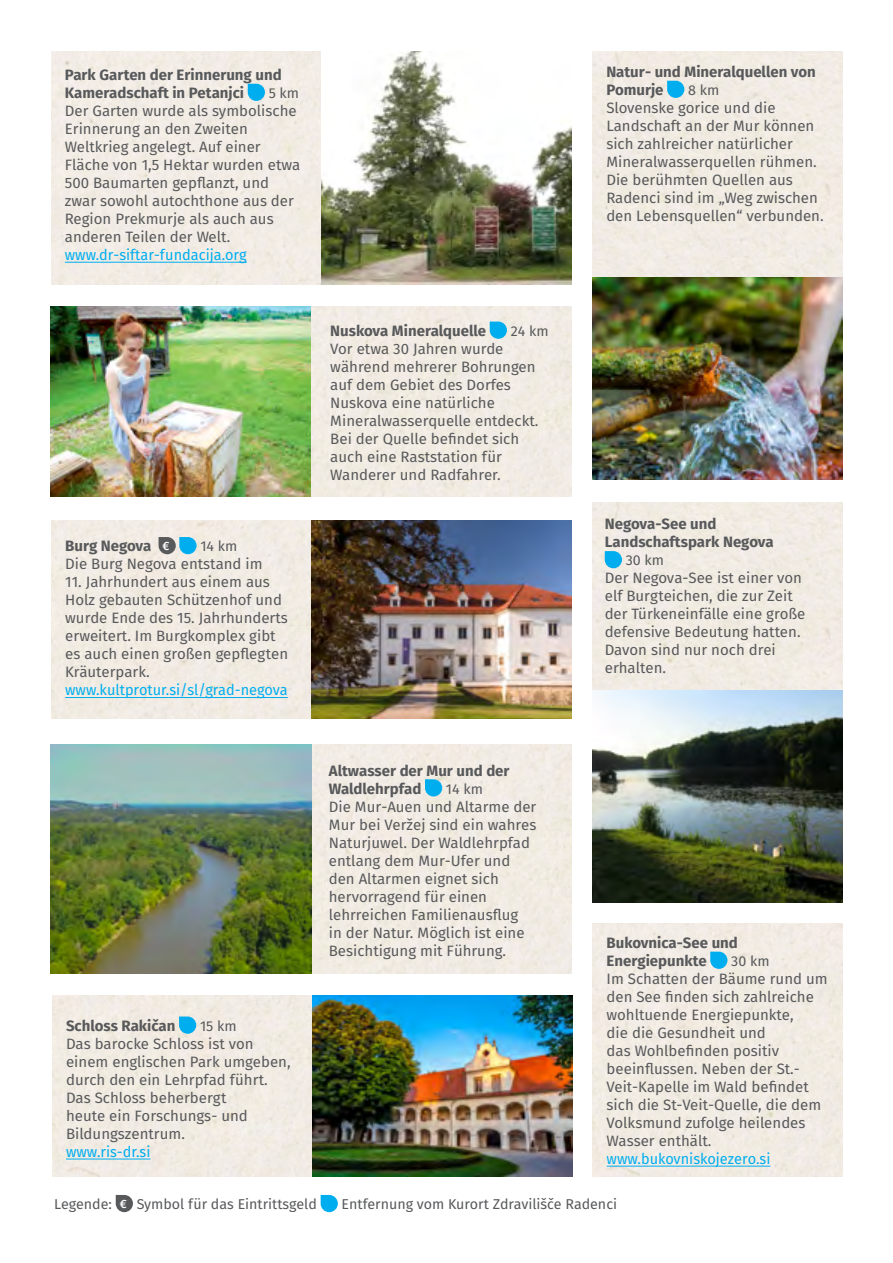
<style>
.page{position:relative;width:893px;height:1263px;background:#fff}
.page>*{position:absolute;margin:0;border:0;box-sizing:border-box;transform-origin:0 0}
.t1{font:15px/18px "Fira Sans";color:#58595b}
.t2{font:700 15px/18px "Fira Sans";color:#58595b}
.t3{font:15px "Fira Sans";color:#00aeef}
.t4{font:14.25px "Fira Sans";color:#58595b}
.s1{font-weight:500;font-size:12px;color:#fff}
</style>
<div class="page">
<svg style="left:116px;top:1195px;width:17px;height:17px"></svg>
<svg style="left:321px;top:1195px;width:17px;height:17px"></svg>
<div style="left:51px;top:51px;width:271px;height:234px;background:#f2ece5"></div>
<img style="left:322px;top:51px;width:249px;height:234px">
<hr style="left:65px;top:262px;width:182px;height:1px;background:#00aeef">
<svg style="left:248px;top:84px;width:17px;height:17px"></svg>
<img style="left:593px;top:277px;width:249px;height:203px">
<svg style="left:667px;top:81px;width:17px;height:17px"></svg>
<img style="left:51px;top:307px;width:260px;height:189px">
<svg style="left:490px;top:322px;width:17px;height:17px"></svg>
<img style="left:311px;top:520px;width:260px;height:198px">
<div style="left:311px;top:744px;width:261px;height:230px;background:#f1ebe3"></div>
<img style="left:51px;top:744px;width:260px;height:230px">
<hr style="left:65px;top:697px;width:223px;height:1px;background:#00aeef">
<svg style="left:159px;top:537px;width:38px;height:17px"></svg>
<svg style="left:425px;top:779px;width:17px;height:17px"></svg>
<img style="left:593px;top:691px;width:249px;height:211px">
<svg style="left:605px;top:551px;width:17px;height:17px"></svg>
<img style="left:312px;top:996px;width:260px;height:180px">
<hr style="left:66px;top:1159px;width:84px;height:1px;background:#00aeef">
<svg style="left:179px;top:1016px;width:17px;height:18px"></svg>
<hr style="left:607px;top:1166px;width:163px;height:1px;background:#00aeef">
<svg style="left:710px;top:952px;width:17px;height:17px"></svg>
<p class="t2" style="left:65px;top:67px;width:218px">Park Garten der Erinnerung und<br>Kameradschaft in Petanjci</p>
<p class="t4" style="left:269px;top:83px;width:32px">5 km</p>
<p class="t1" style="left:65px;top:103px;width:237px">Der Garten wurde als symbolische<br>Erinnerung an den Zweiten<br>Weltkrieg angelegt. Auf einer<br>Fläche von 1,5 Hektar wurden etwa<br>500 Baumarten gepflanzt, und zwar sowohl autochthone aus der<br>Region Prekmurje als auch aus anderen Teilen der Welt.</p>
<p class="t3" style="left:65px;top:244px;width:183px">www.dr-siftar-fundacija.org</p>
<p class="t2" style="left:65px;top:538px;width:106px">Burg Negova <span class="s1">€</span></p>
<p class="t4" style="left:200px;top:536px;width:39px">14 km</p>
<p class="t1" style="left:65px;top:556px;width:199px">Die Burg Negova entstand im</p>
<p class="t1" style="left:65px;top:574px;width:225px">11. Jahrhundert aus einem aus<br>Holz gebauten Schützenhof und wurde Ende des 15. Jahrhunderts erweitert. Im Burgkomplex gibt es auch einen großen gepflegten<br>Kräuterpark.</p>
<p class="t3" style="left:65px;top:679px;width:224px">www.kultprotur.si/sl/grad-negova</p>
<p class="t2" style="left:66px;top:1018px;width:111px">Schloss Rakičan</p>
<p class="t4" style="left:200px;top:1016px;width:38px">15 km</p>
<p class="t1" style="left:66px;top:1036px;width:226px">Das barocke Schloss ist von einem englischen Park umgeben, durch den ein Lehrpfad führt.<br>Das Schloss beherbergt<br>heute ein Forschungs- und<br>Bildungszentrum.</p>
<p class="t3" style="left:66px;top:1141px;width:86px">www.ris-dr.si</p>
<p class="t2" style="left:330px;top:323px;width:157px">Nuskova Mineralquelle</p>
<p class="t4" style="left:511px;top:321px;width:39px">24 km</p>
<p class="t1" style="left:330px;top:341px;width:210px">Vor etwa 30 Jahren wurde während mehrerer Bohrungen auf dem Gebiet des Dorfes<br>Nuskova eine natürliche<br>Mineralwasserquelle entdeckt.<br>Bei der Quelle befindet sich auch eine Raststation für<br>Wanderer und Radfahrer.</p>
<p class="t2" style="left:329px;top:762px;width:182px">Altwasser der Mur und der<br>Waldlehrpfad</p>
<p class="t4" style="left:446px;top:778px;width:39px">14 km</p>
<p class="t1" style="left:329px;top:798px;width:209px">Die Mur-Auen und Altarme der<br>Mur bei Veržej sind ein wahres<br>Naturjuwel. Der Waldlehrpfad entlang dem Mur-Ufer und den Altarmen eignet sich hervorragend für einen lehrreichen Familienausflug<br>in der Natur. Möglich ist eine<br>Besichtigung mit Führung.</p>
<p class="t2" style="left:606px;top:64px;width:211px">Natur- und Mineralquellen von<br>Pomurje</p>
<p class="t4" style="left:688px;top:80px;width:33px">8 km</p>
<p class="t1" style="left:606px;top:100px;width:219px">Slovenske gorice und die<br>Landschaft an der Mur können sich zahlreicher natürlicher<br>Mineralwasserquellen rühmen.<br>Die berühmten Quellen aus<br>Radenci sind im „Weg zwischen den Lebensquellen“ verbunden.</p>
<p class="t2" style="left:605px;top:516px;width:170px">Negova-See und<br>Landschaftspark Negova</p>
<p class="t4" style="left:626px;top:550px;width:40px">30 km</p>
<p class="t1" style="left:605px;top:570px;width:202px">Der Negova-See ist einer von elf Burgteichen, die zur Zeit der Türkeneinfälle eine große defensive Bedeutung hatten.<br>Davon sind nur noch drei erhalten.</p>
<p class="t2" style="left:607px;top:935px;width:133px">Bukovnica-See und<br>Energiepunkte</p>
<p class="t4" style="left:731px;top:951px;width:40px">30 km</p>
<p class="t1" style="left:607px;top:971px;width:223px">Im Schatten der Bäume rund um den See finden sich zahlreiche wohltuende Energiepunkte,<br>die die Gesundheit und<br>das Wohlbefinden positiv beeinflussen. Neben der St.-<br>Veit-Kapelle im Wald befindet sich die St-Veit-Quelle, die dem<br>Volksmund zufolge heilendes<br>Wasser enthält.</p>
<p class="t3" style="left:607px;top:1148px;width:165px">www.bukovniskojezero.si</p>
<p class="t4" style="left:54px;top:1194px;width:264px">Legende: <span class="s1">€</span> Symbol für das Eintrittsgeld</p>
<p class="t4" style="left:342px;top:1194px;width:277px">Entfernung vom Kurort Zdravilišče Radenci</p>
</div>
